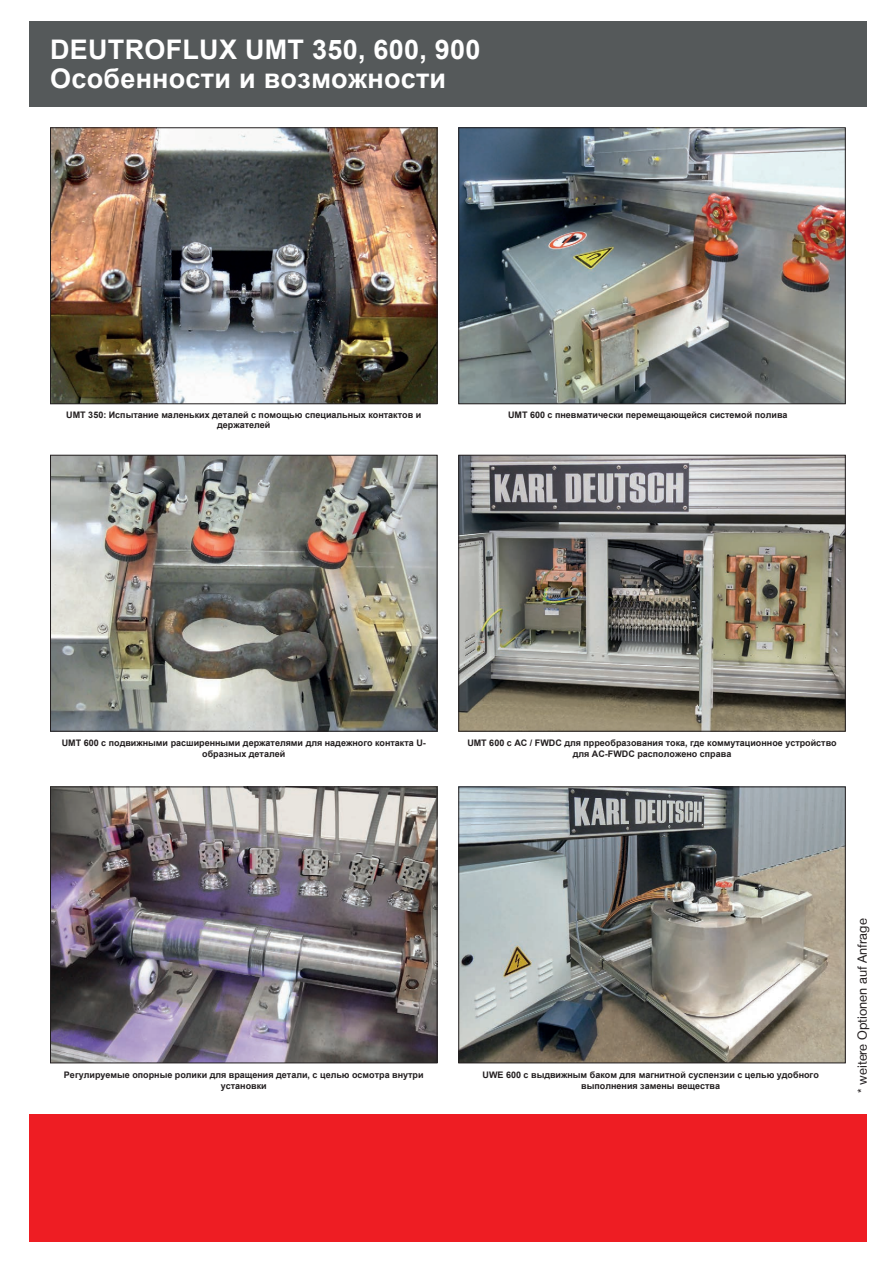
<style>
.page{position:relative;width:893px;height:1263px;background:#fff}
.page>*{position:absolute;margin:0;border:0;box-sizing:border-box;transform-origin:0 0}
.t1{font:700 27px/28.5px "Arial";letter-spacing:.01em;color:#fff}
.t2{font:12.75px "Helvetica Neue LT";color:#231f20}
.t3{font:700 9px/10.8px "Arial";color:#231f20;text-align:center}
</style>
<div class="page">
<div style="left:29px;top:1114px;width:838px;height:128px;background:#ee1d23"></div>
<div style="left:29px;top:21px;width:838px;height:85px;background:#55595a"></div>
<img style="left:52px;top:130px;width:383px;height:272px">
<div style="left:50px;top:128px;width:387px;height:276px;border:1px solid #231f20"></div>
<img style="left:461px;top:130px;width:382px;height:272px">
<div style="left:459px;top:128px;width:386px;height:276px;border:1px solid #231f20"></div>
<img style="left:52px;top:457px;width:383px;height:272px">
<div style="left:50px;top:455px;width:387px;height:276px;border:1px solid #231f20"></div>
<img style="left:461px;top:457px;width:382px;height:272px">
<div style="left:459px;top:455px;width:386px;height:276px;border:1px solid #231f20"></div>
<img style="left:52px;top:789px;width:383px;height:272px">
<div style="left:50px;top:787px;width:387px;height:276px;border:1px solid #231f20"></div>
<img style="left:461px;top:789px;width:382px;height:272px">
<div style="left:459px;top:787px;width:386px;height:276px;border:1px solid #231f20"></div>
<p class="t1" style="left:50px;top:36px;width:432px">DEUTROFLUX UMT 350, 600, 900<br>Особенности и возможности</p>
<p class="t3" style="left:66px;top:409px;width:356px">UMT 350: Испытание маленьких деталей с помощью специальных контактов и держателей</p>
<p class="t3" style="left:508px;top:410px;width:281px">UMT 600 с пневматически перемещающейся системой полива</p>
<p class="t3" style="left:62px;top:737px;width:366px">UMT 600 с подвижными расширенными держателями для надежного контакта U&shy;образных деталей</p>
<p class="t3" style="left:467px;top:738px;width:371px">UMT 600 с AC / FWDC для прреобразования тока, где коммутационное устройство для AC-FWDC расположено справа</p>
<p class="t3" style="left:64px;top:1069px;width:361px">Регулируемые опорные ролики для вращения детали, с целью осмотра внутри установки</p>
<p class="t3" style="left:483px;top:1069px;width:338px">UWE 600 с выдвижным баком для магнитной суспензии с целью удобного выполнения замены вещества</p>
<p class="t2" style="left:855px;top:1093px;width:176px;rotate:-90deg">* weitere Optionen auf Anfrage</p>
</div>
